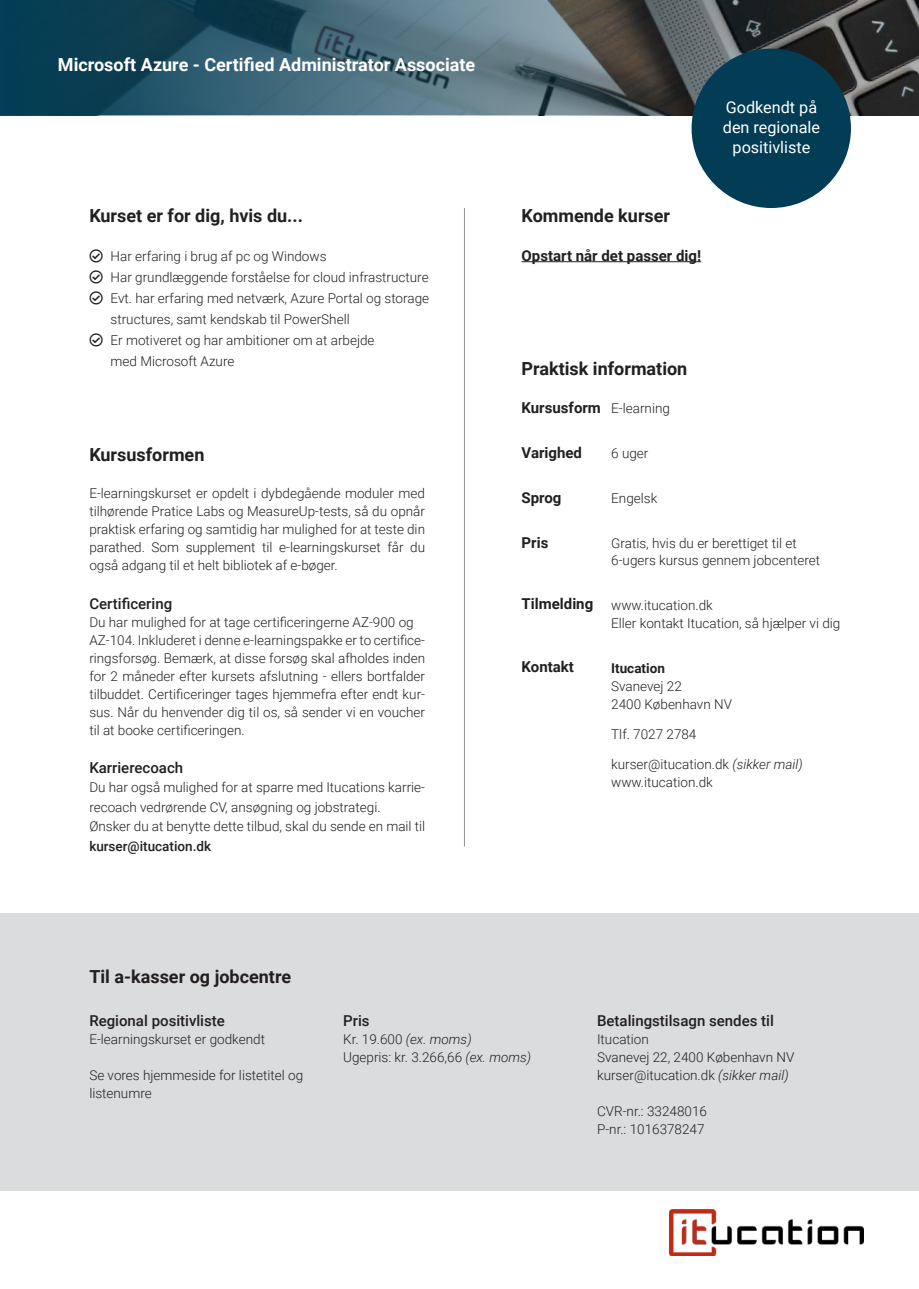
<style>
.page{position:relative;width:919px;height:1289px;background:#fff}
.page>*{position:absolute;margin:0;border:0;box-sizing:border-box;transform-origin:0 0}
.t1{font:700 18px "Roboto";color:#221f1f}
.t2{font:700 18px "Roboto";color:#fff}
.t3{font:16.2px/20.2px "Roboto";color:#fff;text-align:center}
.t4{font:500 15px "Roboto";color:#221f1f}
.t5{font:700 15px "Roboto";color:#221f1f}
.t6{font:300 13.5px/18px "Roboto";color:#221f1f}
.t7{font:500 13.5px "Roboto";color:#221f1f}
.t8{font:700 13.5px "Roboto";color:#221f1f}
.s1{font-style:italic}
</style>
<div class="page">
<img style="left:670px;top:1209px;width:193px;height:46px">
<img style="left:0;top:0;width:918px;height:116px">
<svg style="left:0;top:0;width:844px;height:115px;background:#3b5965"></svg>
<hr style="left:464px;top:208px;width:1px;height:638px;background:#939597">
<div style="left:691px;top:49px;width:159px;height:159px;background:#023c55;border-radius:50%"></div>
<hr style="left:521px;top:261px;width:180px;height:1px;background:#221f1f">
<div style="left:0;top:913px;width:918px;height:278px;background:#dbdcde"></div>
<h1 class="t2" style="left:58px;top:52px;width:419px">Microsoft Azure - Certified Administrator Associate</h1>
<h1 class="t1" style="left:89px;top:208px;width:215px">Kurset er for dig, hvis du...</h1>
<p class="t6" style="left:111px;top:245px;width:320px;line-height:21px">Har erfaring i brug af pc og Windows<br>Har grundlæggende forståelse for cloud infrastructure Evt. har erfaring med netværk, Azure Portal og storage structures, samt kendskab til PowerShell<br>Er motiveret og har ambitioner om at arbejde<br>med Microsoft Azure</p>
<h1 class="t1" style="left:89px;top:446px;width:117px">Kursusformen</h1>
<p class="t6" style="left:89px;top:484px;width:337px;text-align:justify">E-learningskurset er opdelt i dybdegående moduler med tilhørende Pratice Labs og MeasureUp-tests, så du opnår praktisk erfaring og samtidig har mulighed for at teste din parathed. Som supplement til e-learningskurset får du også adgang til et helt bibliotek af e-bøger.</p>
<p class="t4" style="left:89px;top:593px;width:84px">Certificering</p>
<p class="t6" style="left:89px;top:613px;width:337px">Du har mulighed for at tage certificeringerne AZ-900 og AZ-104. Inkluderet i denne e-learningspakke er to certifice&shy;ringsforsøg. Bemærk, at disse forsøg skal afholdes inden for 2 måneder efter kursets afslutning - ellers bortfalder tilbuddet. Certificeringer tages hjemmefra efter endt kur&shy;sus. Når du henvender dig til os, så sender vi en voucher til at booke certificeringen.</p>
<p class="t4" style="left:89px;top:757px;width:95px">Karrierecoach</p>
<p class="t6" style="left:89px;top:777px;width:337px;line-height:19.5px">Du har også mulighed for at sparre med Itucations karrie&shy;recoach vedrørende CV, ansøgning og jobstrategi.<br>Ønsker du at benytte dette tilbud, skal du sende en mail til</p>
<p class="t7" style="left:89px;top:836px;width:123px">kurser@itucation.dk</p>
<h1 class="t1" style="left:521px;top:208px;width:150px">Kommende kurser</h1>
<p class="t5" style="left:521px;top:249px;width:181px">Opstart når det passer dig!</p>
<p class="t3" style="left:722px;top:96px;width:99px">Godkendt på den regionale positivliste</p>
<h1 class="t1" style="left:521px;top:360px;width:167px">Praktisk information</h1>
<p class="t6" style="left:611px;top:399px;width:60px">E-learning</p>
<p class="t6" style="left:611px;top:444px;width:39px">6 uger</p>
<p class="t6" style="left:611px;top:489px;width:48px">Engelsk</p>
<p class="t6" style="left:611px;top:534px;width:210px;line-height:16.5px">Gratis, hvis du er berettiget til et<br>6-ugers kursus gennem jobcenteret</p>
<p class="t6" style="left:611px;top:595px;width:231px">www.itucation.dk<br>Eller kontakt Itucation, så hjælper vi dig</p>
<p class="t8" style="left:611px;top:662px;width:55px">Itucation</p>
<p class="t6" style="left:611px;top:676px;width:122px">Svanevej 22<br>2400 København NV</p>
<p class="t6" style="left:611px;top:724px;width:87px">Tlf. 7027 2784</p>
<p class="t6" style="left:611px;top:754px;width:193px">kurser@itucation.dk <span class="s1">(sikker mail) </span>www.itucation.dk</p>
<p class="t5" style="left:521px;top:401px;width:81px">Kursusform</p>
<p class="t5" style="left:521px;top:446px;width:62px">Varighed</p>
<p class="t5" style="left:521px;top:491px;width:41px">Sprog</p>
<p class="t5" style="left:521px;top:536px;width:28px">Pris</p>
<p class="t5" style="left:521px;top:597px;width:73px">Tilmelding</p>
<p class="t5" style="left:521px;top:660px;width:54px">Kontakt</p>
<h1 class="t1" style="left:89px;top:968px;width:203px">Til a-kasser og jobcentre</h1>
<p class="t4" style="left:89px;top:1014px;width:137px">Regional positivliste</p>
<p class="t6" style="left:89px;top:1029px;width:177px">E-learningskurset er godkendt</p>
<p class="t6" style="left:89px;top:1065px;width:215px">Se vores hjemmeside for listetitel og listenumre</p>
<p class="t4" style="left:343px;top:1014px;width:28px">Pris</p>
<p class="t6" style="left:343px;top:1029px;width:189px">Kr. 19.600 <span class="s1">(ex. moms)<br></span>Ugepris: kr. 3.266,66 <span class="s1">(ex. moms)</span></p>
<p class="t4" style="left:597px;top:1014px;width:178px">Betalingstilsagn sendes til</p>
<p class="t6" style="left:597px;top:1029px;width:199px">Itucation<br>Svanevej 22, 2400 København NV kurser@itucation.dk <span class="s1">(sikker mail)</span></p>
<p class="t6" style="left:597px;top:1101px;width:111px">CVR-nr.: 33248016<br>P-nr.: 1016378247</p>
</div>
